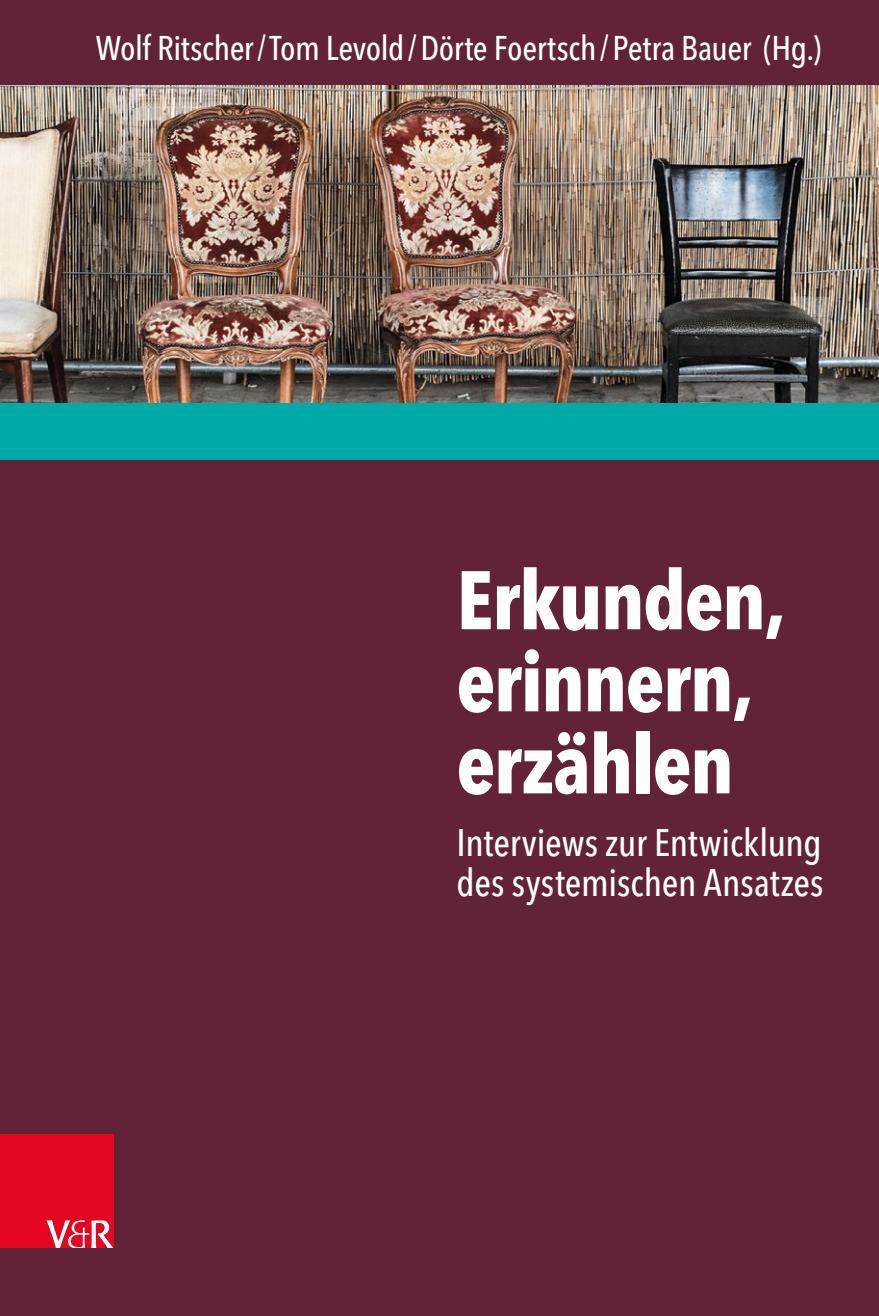
<style>
.page{position:relative;width:879px;height:1316px;background:#fff}
.page>*{position:absolute;margin:0;border:0;box-sizing:border-box;transform-origin:0 0}
.U1-Titel{font:700 condensed 82px/82px "Avenir Next LT Pro";letter-spacing:-.02em;color:#fff}
.U1-Untertitel{font:500 condensed 38px/40px "Avenir Next LT Pro";letter-spacing:-.005em;color:#fff}
.U1-Autor{font:500 condensed 34px "Avenir Next LT Pro";letter-spacing:-.01em;color:#fff}
</style>
<div class="page">
<div style="left:0;top:0;width:879px;height:1315px;background:#622338"></div>
<div style="left:0;top:403px;width:879px;height:56px;background:#00aaa9"></div>
<img style="left:0;top:85px;width:879px;height:318px">
<div style="left:0;top:1134px;width:113px;height:113px;background:#e40521"></div>
<svg style="left:46px;top:1220px;width:67px;height:27px"></svg>
<p class="U1-Autor" style="left:96px;top:27px;width:727px">Wolf Ritscher/Tom Levold/Dörte Foertsch/Petra Bauer (Hg.)</p>
<p class="U1-Titel" style="left:456px;top:558px;width:331px">Erkunden, erinnern, erzählen</p>
<p class="U1-Untertitel" style="left:456px;top:822px;width:369px">Interviews zur Entwicklung des systemischen Ansatzes</p>
</div>
